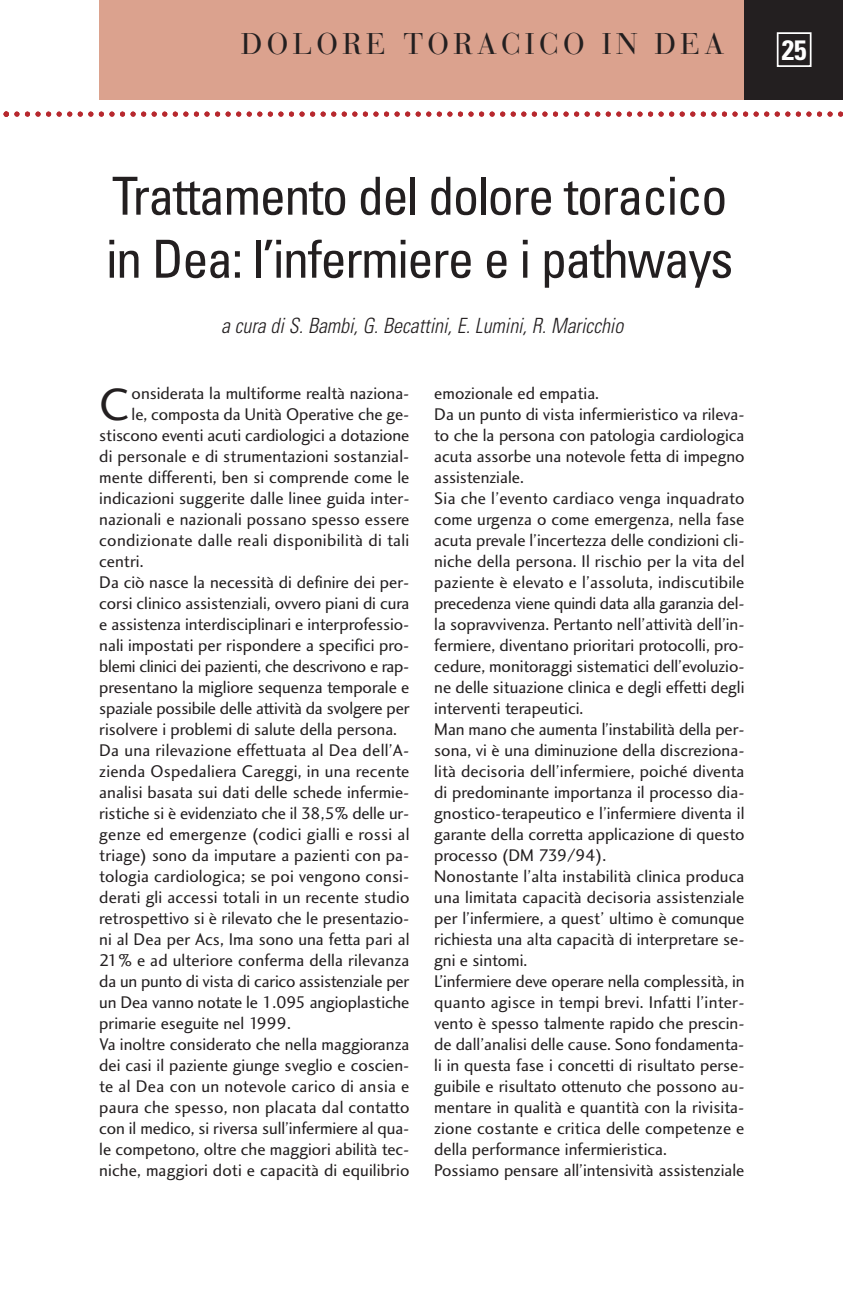
<style>
.page{position:relative;width:844px;height:1290px;background:#fff}
.page>*{position:absolute;margin:0;border:0;box-sizing:border-box;transform-origin:0 0}
.t1{font:condensed 52.5px/63px "Univers";letter-spacing:-.03em;color:#231f20}
.t2{font:46.73px "Charlotte Sans Book Plain";color:#231f20}
.t3{font:29.75px "Bauer Bodoni";letter-spacing:.14em;color:#231f20}
.t4{font:700 condensed 28px "Univers";color:#fff}
.t5{font:italic 300 condensed 21px "Univers";color:#231f20;scale:.95 1}
.t6{font:17.5px/21px "Charlotte Sans Book Plain";color:#231f20}
.t7{font:17.5px "Charlotte Sans Book Plain";letter-spacing:.02em;color:#231f20}
</style>
<div class="page">
<div style="left:99px;top:0;width:743px;height:99px;background:#dba28e"></div>
<svg style="left:4px;top:111px;width:838px;height:6px"></svg>
<div style="left:744px;top:0;width:98px;height:99px;background:#231f20"></div>
<div style="left:776px;top:32px;width:35px;height:35px;border:2px solid #fff"></div>
<h3 class="t3" style="left:241px;top:32px;width:484px">DOLORE TORACICO IN DEA</h3>
<h3 class="t4" style="left:781px;top:39px;width:26px">25</h3>
<h1 class="t1" style="left:106px;top:169px;width:629px">Trattamento del dolore toracico in Dea: l’infermiere e i pathways</h1>
<p class="t5" style="left:221px;top:318px;width:425px">a cura di S. Bambi, G. Becattini, E. Lumini, R. Maricchio</p>
<h2 class="t2" style="left:99px;top:386px;width:31px">C</h2>
<p class="t6" style="left:132px;top:384px;width:279px">onsiderata la multiforme realtà naziona-</p>
<p class="t6" style="left:132px;top:405px;width:279px">le, composta da Unità Operative che ge-</p>
<p class="t6" style="left:99px;top:426px;width:312px">stiscono eventi acuti cardiologici a dotazione</p>
<p class="t6" style="left:99px;top:447px;width:312px">di personale e di strumentazioni sostanzial-</p>
<p class="t6" style="left:99px;top:468px;width:312px">mente differenti, ben si comprende come le</p>
<p class="t6" style="left:99px;top:489px;width:312px">indicazioni suggerite dalle linee guida inter-</p>
<p class="t6" style="left:99px;top:510px;width:312px">nazionali e nazionali possano spesso essere</p>
<p class="t7" style="left:99px;top:533px;width:311px">condizionate dalle reali disponibilità di tali</p>
<p class="t6" style="left:99px;top:552px;width:46px">centri.</p>
<p class="t6" style="left:99px;top:573px;width:312px">Da ciò nasce la necessità di definire dei per-</p>
<p class="t6" style="left:99px;top:594px;width:312px">corsi clinico assistenziali, ovvero piani di cura</p>
<p class="t6" style="left:99px;top:615px;width:312px">e assistenza interdisciplinari e interprofessio-</p>
<p class="t6" style="left:99px;top:636px;width:312px">nali impostati per rispondere a specifici pro-</p>
<p class="t6" style="left:99px;top:657px;width:312px">blemi clinici dei pazienti, che descrivono e rap-</p>
<p class="t6" style="left:99px;top:678px;width:312px">presentano la migliore sequenza temporale e</p>
<p class="t6" style="left:99px;top:699px;width:312px">spaziale possibile delle attività da svolgere per</p>
<p class="t6" style="left:99px;top:720px;width:299px">risolvere i problemi di salute della persona.</p>
<p class="t6" style="left:99px;top:741px;width:312px">Da una rilevazione effettuata al Dea dell’A-</p>
<p class="t6" style="left:99px;top:762px;width:312px">zienda Ospedaliera Careggi, in una recente</p>
<p class="t6" style="left:99px;top:783px;width:312px">analisi basata sui dati delle schede infermie-</p>
<p class="t6" style="left:99px;top:804px;width:312px">ristiche si è evidenziato che il 38,5% delle ur-</p>
<p class="t6" style="left:99px;top:825px;width:312px">genze ed emergenze (codici gialli e rossi al</p>
<p class="t6" style="left:99px;top:846px;width:312px">triage) sono da imputare a pazienti con pa-</p>
<p class="t6" style="left:99px;top:867px;width:312px">tologia cardiologica; se poi vengono consi-</p>
<p class="t6" style="left:99px;top:888px;width:312px">derati gli accessi totali in un recente studio</p>
<p class="t6" style="left:99px;top:909px;width:311px">retrospettivo si è rilevato che le presentazio-</p>
<p class="t6" style="left:99px;top:930px;width:312px">ni al Dea per Acs, Ima sono una fetta pari al</p>
<p class="t6" style="left:99px;top:951px;width:312px">21% e ad ulteriore conferma della rilevanza</p>
<p class="t6" style="left:99px;top:972px;width:312px">da un punto di vista di carico assistenziale per</p>
<p class="t6" style="left:99px;top:993px;width:312px">un Dea vanno notate le 1.095 angioplastiche</p>
<p class="t6" style="left:99px;top:1014px;width:193px">primarie eseguite nel 1999.</p>
<p class="t6" style="left:99px;top:1035px;width:312px">Va inoltre considerato che nella maggioranza</p>
<p class="t6" style="left:99px;top:1056px;width:312px">dei casi il paziente giunge sveglio e coscien-</p>
<p class="t7" style="left:99px;top:1079px;width:312px">te al Dea con un notevole carico di ansia e</p>
<p class="t6" style="left:99px;top:1098px;width:312px">paura che spesso, non placata dal contatto</p>
<p class="t6" style="left:99px;top:1119px;width:312px">con il medico, si riversa sull’infermiere al qua-</p>
<p class="t6" style="left:99px;top:1140px;width:312px">le competono, oltre che maggiori abilità tec-</p>
<p class="t6" style="left:99px;top:1161px;width:312px">niche, maggiori doti e capacità di equilibrio</p>
<p class="t6" style="left:434px;top:384px;width:312px">emozionale ed empatia.<br>Da un punto di vista infermieristico va rileva&shy;to che la persona con patologia cardiologica acuta assorbe una notevole fetta di impegno assistenziale.<br>Sia che l’evento cardiaco venga inquadrato come urgenza o come emergenza, nella fase acuta prevale l’incertezza delle condizioni cli&shy;niche della persona. Il rischio per la vita del paziente è elevato e l’assoluta, indiscutibile precedenza viene quindi data alla garanzia del&shy;la sopravvivenza. Pertanto nell’attività dell’in&shy;fermiere, diventano prioritari protocolli, pro&shy;cedure, monitoraggi sistematici dell’evoluzio&shy;ne delle situazione clinica e degli effetti degli interventi terapeutici.<br>Man mano che aumenta l’instabilità della per&shy;sona, vi è una diminuzione della discreziona&shy;lità decisoria dell’infermiere, poiché diventa di predominante importanza il processo dia&shy;gnostico-terapeutico e l’infermiere diventa il garante della corretta applicazione di questo processo (DM 739/94).<br>Nonostante l’alta instabilità clinica produca una limitata capacità decisoria assistenziale per l’infermiere, a quest’ ultimo è comunque richiesta una alta capacità di interpretare se&shy;gni e sintomi.<br>L’infermiere deve operare nella complessità, in quanto agisce in tempi brevi. Infatti l’inter&shy;vento è spesso talmente rapido che prescin&shy;de dall’analisi delle cause. Sono fondamenta&shy;li in questa fase i concetti di risultato perse&shy;guibile e risultato ottenuto che possono au&shy;mentare in qualità e quantità con la rivisita&shy;zione costante e critica delle competenze e della performance infermieristica.<br>Possiamo pensare all’intensività assistenziale</p>
</div>
